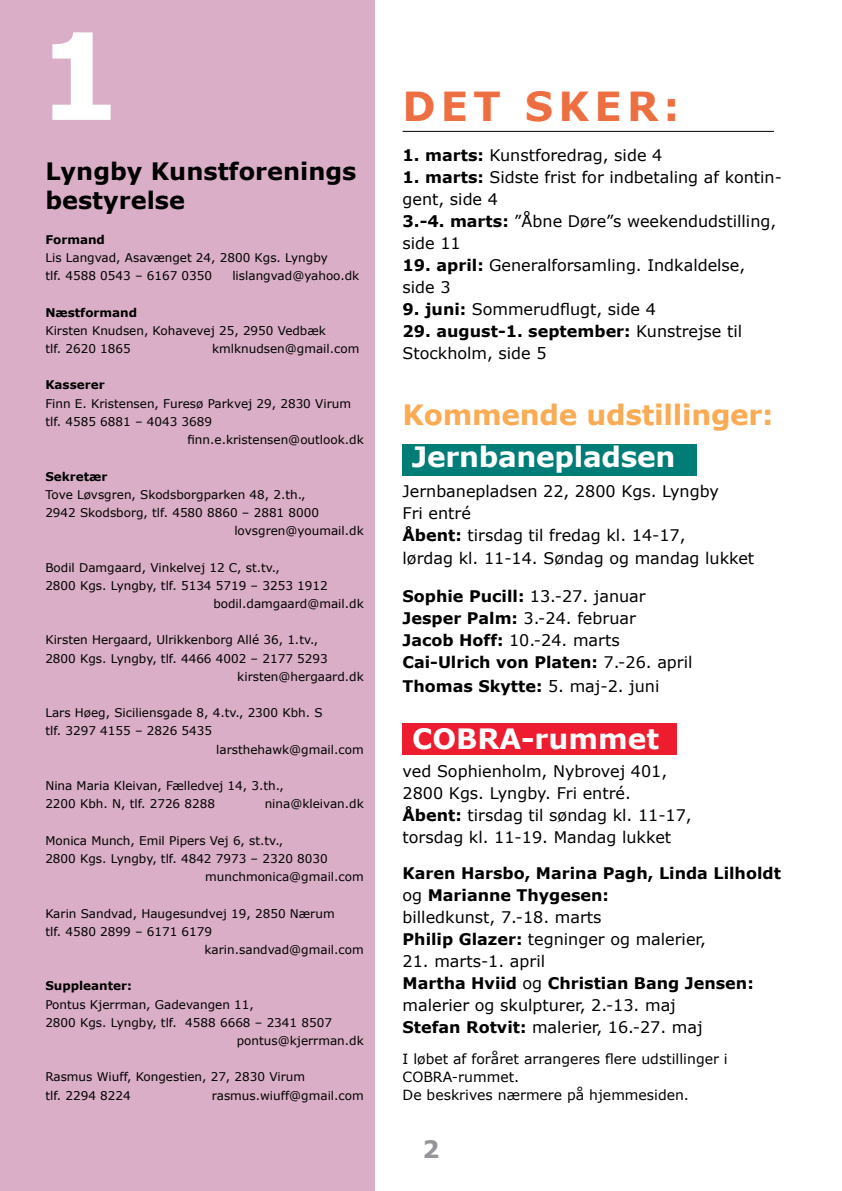
<style>
.page{position:relative;width:842px;height:1191px;background:#fff}
.page>*{position:absolute;margin:0;border:0;box-sizing:border-box;transform-origin:0 0}
.t1{font:700 120px "Verdana";color:#fff}
.t2{font:700 40px "Verdana";letter-spacing:.13em;color:#ed6e41}
.t3{font:700 28px "Verdana";letter-spacing:-.01em;color:#fff}
.t4{font:700 28px "Verdana";letter-spacing:-.01em;color:#faab53}
.t5{font:700 24px/28.8px "Verdana";color:#000}
.t6{font:700 24px "Verdana";color:#939598}
.t7{font:16px/22px "Verdana";color:#000}
.t8{font:700 16px/22px "Verdana";color:#000}
.t9{font:14px/18px "Verdana";color:#000}
.t10{font:12px/18.2px "Verdana";color:#000}
.t11{font:700 12px "Verdana";color:#000}
.s1{font-weight:700}
.s2{font-weight:400}
</style>
<div class="page">
<div style="left:0;top:0;width:374px;height:1191px;background:#d9aec6"></div>
<div style="left:403px;top:724px;width:274px;height:31px;background:#ed1c2e"></div>
<div style="left:403px;top:444px;width:294px;height:31px;background:#007d77"></div>
<hr style="left:403px;top:131px;width:371px;height:1px;background:#000">
<h1 class="t1" style="left:37px;top:-2px;width:87px">1</h1>
<h3 class="t5" style="left:45px;top:157px;width:313px">Lyngby Kunstforenings bestyrelse</h3>
<p class="t11" style="left:45px;top:232px;width:61px">Formand</p>
<p class="t10" style="left:45px;top:249px;width:284px">Lis Langvad, Asavænget 24, 2800 Kgs. Lyngby tlf. 4588 0543 – 6167 0350</p>
<p class="t10" style="left:232px;top:267px;width:129px">lislangvad@yahoo.dk</p>
<p class="t11" style="left:45px;top:304px;width:93px">Næstformand</p>
<p class="t10" style="left:45px;top:321px;width:282px">Kirsten Knudsen, Kohavevej 25, 2950 Vedbæk tlf. 2620 1865</p>
<p class="t10" style="left:212px;top:340px;width:149px">kmlknudsen@gmail.com</p>
<p class="t11" style="left:45px;top:377px;width:61px">Kasserer</p>
<p class="t10" style="left:45px;top:394px;width:307px">Finn E. Kristensen, Furesø Parkvej 29, 2830 Virum</p>
<p class="t10" style="left:45px;top:412px;width:168px">tlf. 4585 6881 – 4043 3689</p>
<p class="t10" style="left:187px;top:431px;width:178px">finn.e.kristensen@outlook.dk</p>
<p class="t11" style="left:45px;top:468px;width:64px">Sekretær</p>
<p class="t10" style="left:45px;top:485px;width:262px">Tove Løvsgren, Skodsborgparken 48, 2.th.,</p>
<p class="t10" style="left:45px;top:503px;width:275px">2942 Skodsborg, tlf. 4580 8860 – 2881 8000</p>
<p class="t10" style="left:234px;top:522px;width:131px">lovsgren@youmail.dk</p>
<p class="t10" style="left:45px;top:558px;width:236px">Bodil Damgaard, Vinkelvej 12 C, st.tv.,</p>
<p class="t10" style="left:45px;top:576px;width:284px">2800 Kgs. Lyngby, tlf. 5134 5719 – 3253 1912</p>
<p class="t10" style="left:213px;top:594px;width:152px">bodil.damgaard@mail.dk</p>
<p class="t10" style="left:45px;top:631px;width:274px">Kirsten Hergaard, Ulrikkenborg Allé 36, 1.tv.,</p>
<p class="t10" style="left:45px;top:649px;width:284px">2800 Kgs. Lyngby, tlf. 4466 4002 – 2177 5293</p>
<p class="t10" style="left:237px;top:667px;width:128px">kirsten@hergaard.dk</p>
<p class="t10" style="left:45px;top:704px;width:279px">Lars Høeg, Siciliensgade 8, 4.tv., 2300 Kbh. S</p>
<p class="t10" style="left:45px;top:722px;width:168px">tlf. 3297 4155 – 2826 5435</p>
<p class="t10" style="left:216px;top:740px;width:149px">larsthehawk@gmail.com</p>
<p class="t10" style="left:45px;top:776px;width:240px">Nina Maria Kleivan, Fælledvej 14, 3.th.,<br>2200 Kbh. N, tlf. 2726 8288</p>
<p class="t10" style="left:265px;top:795px;width:101px">nina@kleivan.dk</p>
<p class="t10" style="left:45px;top:831px;width:239px">Monica Munch, Emil Pipers Vej 6, st.tv.,</p>
<p class="t10" style="left:45px;top:849px;width:284px">2800 Kgs. Lyngby, tlf. 4842 7973 – 2320 8030</p>
<p class="t10" style="left:205px;top:867px;width:160px">munchmonica@gmail.com</p>
<p class="t10" style="left:45px;top:904px;width:291px">Karin Sandvad, Haugesundvej 19, 2850 Nærum</p>
<p class="t10" style="left:45px;top:922px;width:168px">tlf. 4580 2899 – 6171 6179</p>
<p class="t10" style="left:204px;top:940px;width:161px">karin.sandvad@gmail.com</p>
<p class="t11" style="left:45px;top:978px;width:88px">Suppleanter:</p>
<p class="t10" style="left:45px;top:995px;width:210px">Pontus Kjerrman, Gadevangen 11,</p>
<p class="t10" style="left:45px;top:1013px;width:288px">2800 Kgs. Lyngby, tlf. 4588 6668 – 2341 8507</p>
<p class="t10" style="left:237px;top:1031px;width:128px">pontus@kjerrman.dk</p>
<p class="t10" style="left:45px;top:1068px;width:261px">Rasmus Wiuff, Kongestien, 27, 2830 Virum tlf. 2294 8224</p>
<p class="t10" style="left:212px;top:1086px;width:153px">rasmus.wiuff@gmail.com</p>
<h2 class="t2" style="left:403px;top:81px;width:278px">DET SKER:</h2>
<h3 class="t7" style="left:403px;top:145px;width:261px"><span class="s1">1. marts:</span> Kunstforedrag, side 4</h3>
<h3 class="t7" style="left:403px;top:167px;width:381px"><span class="s1">1. marts:</span> Sidste frist for indbetaling af kontin&shy;gent, side 4<br><span class="s1">3.-4. marts:</span> ”Åbne Døre”s weekendudstilling, side 11</h3>
<h3 class="t7" style="left:403px;top:255px;width:344px"><span class="s1">19. april:</span> Generalforsamling. Indkaldelse, side 3</h3>
<h3 class="t7" style="left:403px;top:299px;width:255px"><span class="s1">9. juni:</span> Sommerudflugt, side 4</h3>
<h3 class="t7" style="left:403px;top:321px;width:341px"><span class="s1">29. august-1. september:</span> Kunstrejse til<br>Stockholm, side 5</h3>
<h3 class="t4" style="left:403px;top:397px;width:372px">Kommende udstillinger:</h3>
<h3 class="t3" style="left:412px;top:439px;width:265px">Jernbanepladsen</h3>
<h3 class="t7" style="left:403px;top:481px;width:353px">Jernbanepladsen 22, 2800 Kgs. Lyngby<br>Fri entré<br><span class="s1">Åbent:</span> tirsdag til fredag kl. 14-17,<br>lørdag kl. 11-14. Søndag og mandag lukket</h3>
<h3 class="t8" style="left:403px;top:585px;width:291px">Sophie Pucill: <span class="s2">13.-27. januar<br></span>Jesper Palm: <span class="s2">3.-24. februar<br></span>Jacob Hoff: <span class="s2">10.-24. marts<br></span>Cai-Ulrich von Platen: <span class="s2">7.-26. april</span></h3>
<h3 class="t8" style="left:403px;top:675px;width:258px">Thomas Skytte: <span class="s2">5. maj-2. juni</span></h3>
<h3 class="t3" style="left:412px;top:720px;width:248px">COBRA-rummet</h3>
<h3 class="t7" style="left:403px;top:760px;width:291px">ved Sophienholm, Nybrovej 401,<br>2800 Kgs. Lyngby. Fri entré.<br><span class="s1">Åbent:</span> tirsdag til søndag kl. 11-17, torsdag kl. 11-19. Mandag lukket</h3>
<h3 class="t8" style="left:403px;top:862px;width:380px">Karen Harsbo, Marina Pagh, Linda Lilholdt <span class="s2">og</span> Marianne Thygesen:<br><span class="s2">billedkunst, 7.-18. marts<br></span>Philip Glazer: <span class="s2">tegninger og malerier,</span></h3>
<h3 class="t7" style="left:403px;top:950px;width:353px">21. marts-1. april<br><span class="s1">Martha Hviid</span> og <span class="s1">Christian Bang Jensen: </span>malerier og skulpturer, 2.-13. maj<br><span class="s1">Stefan Rotvit:</span> malerier, 16.-27. maj</h3>
<p class="t9" style="left:403px;top:1049px;width:327px">I løbet af foråret arrangeres flere udstillinger i<br>COBRA-rummet.<br>De beskrives nærmere på hjemmesiden.</p>
<h3 class="t6" style="left:422px;top:1134px;width:19px">2</h3>
</div>
